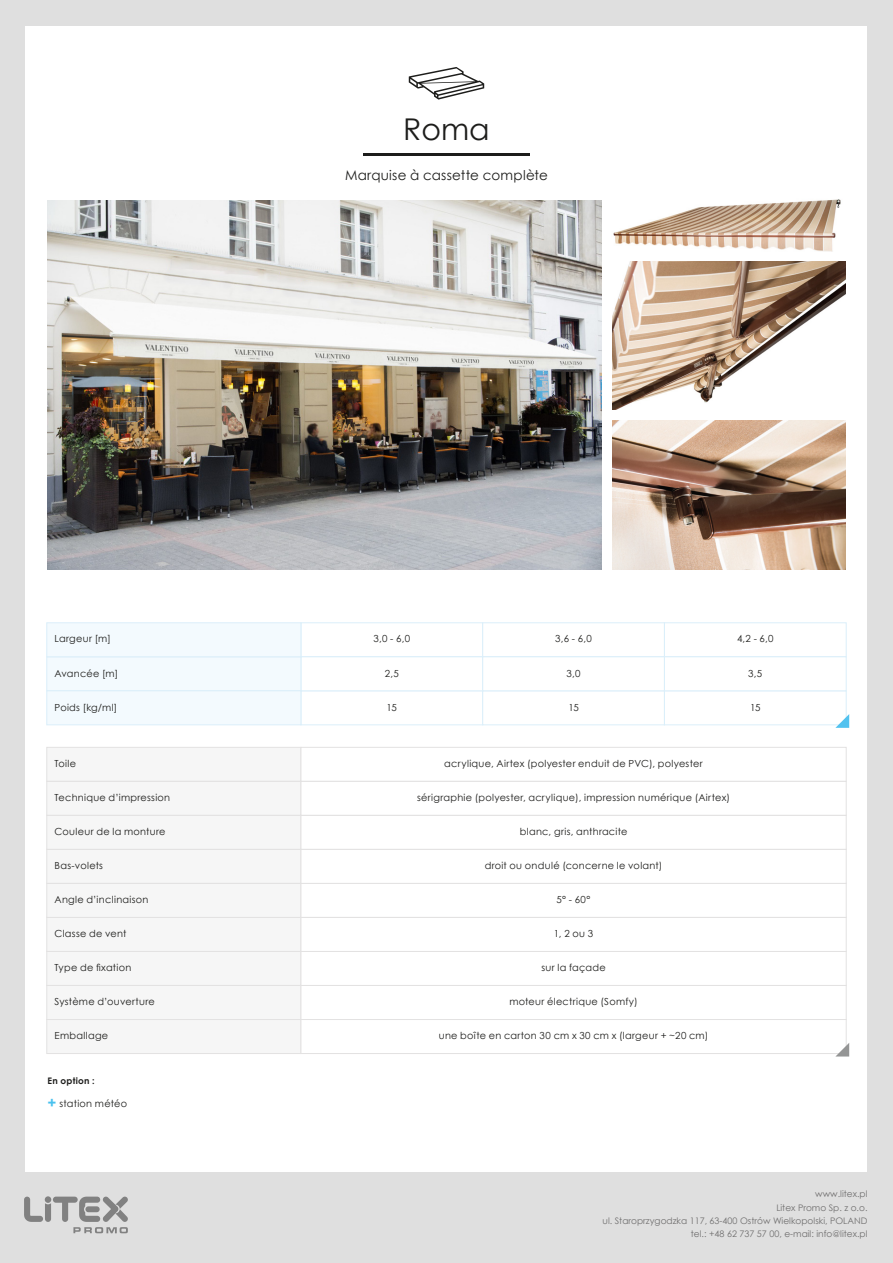
<style>
.page{position:relative;width:893px;height:1263px;background:#fff}
.page>*{position:absolute;margin:0;border:0;box-sizing:border-box;transform-origin:0 0}
.t1{font:30px "Century Gothic";color:#1d1d1b}
.t2{font:13.5px "Century Gothic";letter-spacing:.02em;color:#1d1d1b}
.t3{font:9.75px "Century Gothic";letter-spacing:.03em;color:#1d1d1b}
.t4{font:9px/13.4px "Century Gothic";color:#6f6e6e;text-align:right}
.t5{font:700 9px "Century Gothic";letter-spacing:.03em;color:#1d1d1b}
.s1{font-weight:700;font-size:15px;color:#49c1ee}
</style>
<div class="page">
<div style="left:0;top:0;width:24px;height:1263px;background:#dfdfdf"></div>
<div style="left:867px;top:0;width:26px;height:1263px;background:#dfdfdf"></div>
<div style="left:0;top:1172px;width:893px;height:91px;background:#dfdfdf"></div>
<div style="left:0;top:0;width:893px;height:26px;background:#dfdfdf"></div>
<svg style="left:24px;top:1196px;width:104px;height:37px"></svg>
<img style="left:48px;top:201px;width:553px;height:368px">
<img style="left:612px;top:261px;width:233px;height:149px">
<img style="left:612px;top:421px;width:233px;height:148px">
<img style="left:613px;top:199px;width:228px;height:53px">
<svg style="left:409px;top:67px;width:75px;height:33px"></svg>
<hr style="left:363px;top:153px;width:167px;height:2px;background:#1d1d1b">
<div style="left:301px;top:622px;width:182px;height:35px;background:#fff;border:1px solid #dbeffa"></div>
<div style="left:482px;top:622px;width:183px;height:35px;background:#fff;border:1px solid #dbeffa"></div>
<div style="left:664px;top:622px;width:183px;height:35px;background:#fff;border:1px solid #dbeffa"></div>
<div style="left:301px;top:690px;width:182px;height:35px;background:#fff;border:1px solid #dbeffa"></div>
<div style="left:482px;top:690px;width:183px;height:35px;background:#fff;border:1px solid #dbeffa"></div>
<div style="left:664px;top:690px;width:183px;height:35px;background:#fff;border:1px solid #dbeffa"></div>
<div style="left:301px;top:656px;width:182px;height:35px;background:#fff;border:1px solid #dbeffa"></div>
<div style="left:482px;top:656px;width:183px;height:35px;background:#fff;border:1px solid #dbeffa"></div>
<div style="left:664px;top:656px;width:183px;height:35px;background:#fff;border:1px solid #dbeffa"></div>
<div style="left:46px;top:747px;width:255px;height:35px;background:#f6f6f6;border:1px solid #e3e2e2"></div>
<div style="left:46px;top:781px;width:255px;height:35px;background:#f6f6f6;border:1px solid #e3e2e2"></div>
<div style="left:46px;top:815px;width:255px;height:35px;background:#f6f6f6;border:1px solid #e3e2e2"></div>
<div style="left:46px;top:849px;width:255px;height:35px;background:#f6f6f6;border:1px solid #e3e2e2"></div>
<div style="left:46px;top:883px;width:255px;height:35px;background:#f6f6f6;border:1px solid #e3e2e2"></div>
<div style="left:46px;top:917px;width:255px;height:35px;background:#f6f6f6;border:1px solid #e3e2e2"></div>
<div style="left:46px;top:951px;width:255px;height:35px;background:#f6f6f6;border:1px solid #e3e2e2"></div>
<div style="left:46px;top:985px;width:255px;height:35px;background:#f6f6f6;border:1px solid #e3e2e2"></div>
<div style="left:46px;top:1019px;width:255px;height:35px;background:#f6f6f6;border:1px solid #e3e2e2"></div>
<div style="left:301px;top:747px;width:546px;height:35px;background:#fff;border:1px solid #e3e2e2"></div>
<div style="left:301px;top:781px;width:546px;height:35px;background:#fff;border:1px solid #e3e2e2"></div>
<div style="left:301px;top:815px;width:546px;height:35px;background:#fff;border:1px solid #e3e2e2"></div>
<div style="left:301px;top:849px;width:546px;height:35px;background:#fff;border:1px solid #e3e2e2"></div>
<div style="left:301px;top:883px;width:546px;height:35px;background:#fff;border:1px solid #e3e2e2"></div>
<div style="left:301px;top:917px;width:546px;height:35px;background:#fff;border:1px solid #e3e2e2"></div>
<div style="left:301px;top:951px;width:546px;height:35px;background:#fff;border:1px solid #e3e2e2"></div>
<div style="left:301px;top:985px;width:546px;height:35px;background:#fff;border:1px solid #e3e2e2"></div>
<div style="left:301px;top:1019px;width:546px;height:35px;background:#fff;border:1px solid #e3e2e2"></div>
<svg style="left:835px;top:1043px;width:14px;height:13px"></svg>
<div style="left:46px;top:656px;width:255px;height:35px;background:#f3fafe;border:1px solid #dbeffa"></div>
<div style="left:46px;top:622px;width:255px;height:35px;background:#f3fafe;border:1px solid #dbeffa"></div>
<div style="left:46px;top:690px;width:255px;height:35px;background:#f3fafe;border:1px solid #dbeffa"></div>
<svg style="left:835px;top:714px;width:14px;height:14px"></svg>
<h1 class="t1" style="left:403px;top:108px;width:88px">Roma</h1>
<p class="t3" style="left:55px;top:632px;width:58px">Largeur [m]</p>
<p class="t3" style="left:55px;top:666px;width:65px">Avancée [m]</p>
<p class="t3" style="left:55px;top:700px;width:64px">Poids [kg/ml]</p>
<h2 class="t2" style="left:345px;top:166px;width:204px">Marquise à cassette complète</h2>
<p class="t3" style="left:373px;top:632px;width:38px">3,0 - 6,0</p>
<p class="t3" style="left:555px;top:632px;width:38px">3,6 - 6,0</p>
<p class="t3" style="left:737px;top:632px;width:38px">4,2 - 6,0</p>
<p class="t3" style="left:385px;top:666px;width:16px">2,5</p>
<p class="t3" style="left:567px;top:666px;width:16px">3,0</p>
<p class="t3" style="left:748px;top:666px;width:16px">3,5</p>
<p class="t3" style="left:387px;top:700px;width:12px">15</p>
<p class="t3" style="left:568px;top:700px;width:12px">15</p>
<p class="t3" style="left:750px;top:700px;width:12px">15</p>
<p class="t3" style="left:55px;top:757px;width:23px">Toile</p>
<p class="t3" style="left:444px;top:757px;width:260px">acrylique, Airtex (polyester enduit de PVC), polyester</p>
<p class="t3" style="left:55px;top:791px;width:117px">Technique d’impression</p>
<p class="t3" style="left:417px;top:791px;width:315px">sérigraphie (polyester, acrylique), impression numérique (Airtex)</p>
<p class="t3" style="left:55px;top:825px;width:112px">Couleur de la monture</p>
<p class="t3" style="left:520px;top:825px;width:109px">blanc, gris, anthracite</p>
<p class="t3" style="left:55px;top:859px;width:50px">Bas-volets</p>
<p class="t3" style="left:485px;top:859px;width:179px">droit ou ondulé (concerne le volant)</p>
<p class="t3" style="left:55px;top:893px;width:95px">Angle d’inclinaison</p>
<p class="t3" style="left:557px;top:893px;width:35px">5° - 60°</p>
<p class="t3" style="left:554px;top:927px;width:41px">1, 2 ou 3</p>
<p class="t3" style="left:541px;top:961px;width:66px">sur la façade</p>
<p class="t3" style="left:509px;top:995px;width:130px">moteur électrique (Somfy)</p>
<p class="t3" style="left:55px;top:1029px;width:55px">Emballage</p>
<p class="t3" style="left:439px;top:1029px;width:271px">une boîte en carton 30 cm x 30 cm x (largeur + ~20 cm)</p>
<p class="t3" style="left:55px;top:927px;width:73px">Classe de vent</p>
<p class="t3" style="left:55px;top:961px;width:78px">Type de fixation</p>
<p class="t3" style="left:55px;top:995px;width:102px">Système d’ouverture</p>
<p class="t5" style="left:48px;top:1074px;width:49px">En option :</p>
<p class="t3" style="left:48px;top:1096px;width:81px"><span class="s1">+</span> station météo</p>
<p class="t4" style="left:603px;top:1187px;width:266px">www.litex.pl<br>Litex Promo Sp. z o.o.<br>ul. Staroprzygodzka 117, 63-400 Ostrów Wielkopolski, POLAND tel.: +48 62 737 57 00, e-mail: info@litex.pl</p>
</div>
